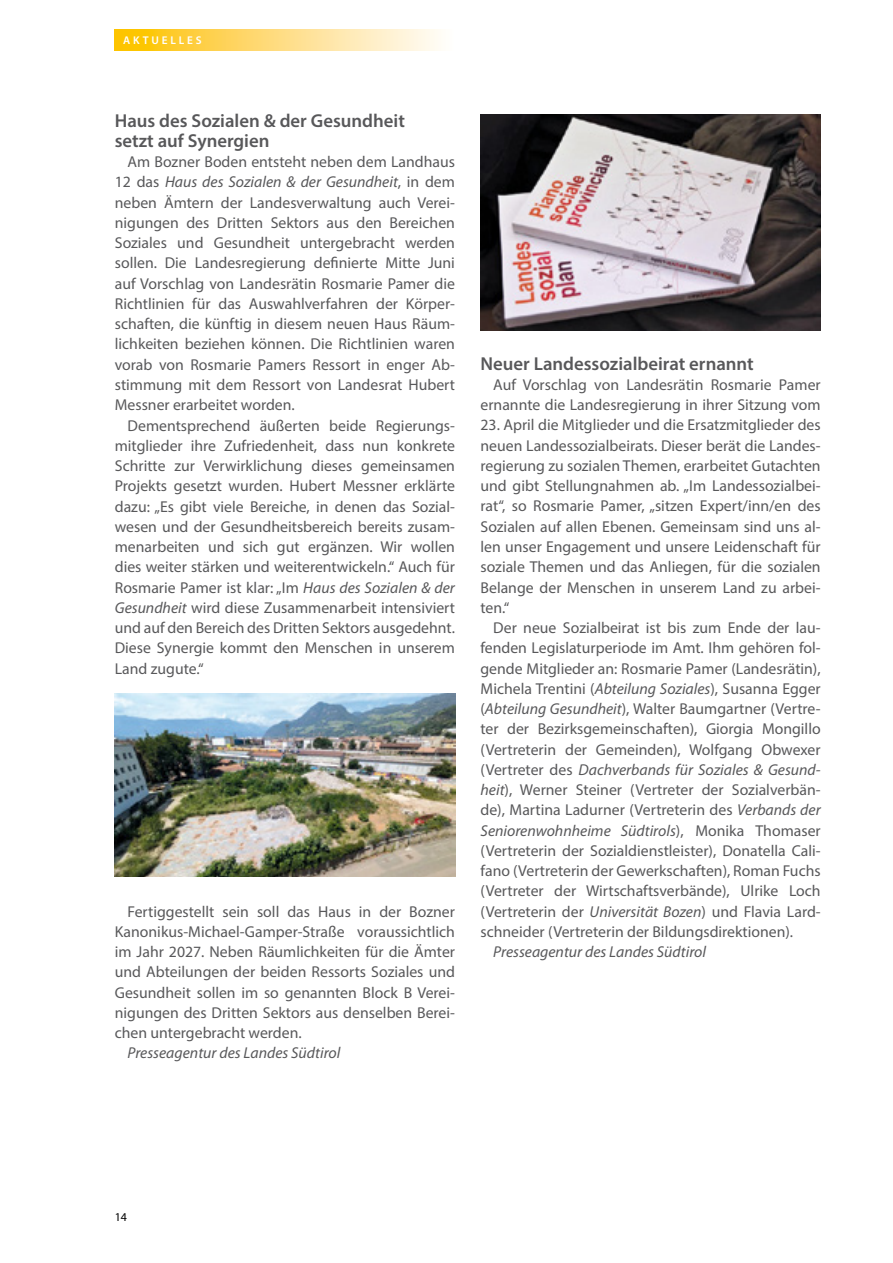
<style>
.page{position:relative;width:893px;height:1263px;background:#fff}
.page>*{position:absolute;margin:0;border:0;box-sizing:border-box;transform-origin:0 0}
.t1{font:600 18.75px/20.2px "Myriad Pro";color:#58585a}
.t2{font:15.75px/20.2px "Myriad Pro";color:#58585a;text-align:justify}
.t3{font:italic 15.75px "Myriad Pro";color:#58585a}
.t4{font:12px "Myriad Pro";color:#000}
.t5{font:600 11.25px "Myriad Pro";letter-spacing:.25em;color:#fff}
.s1{font-style:italic}
</style>
<div class="page">
<svg style="left:115px;top:30px;width:324px;height:20px;background:#fedd7b"></svg>
<img style="left:115px;top:694px;width:340px;height:182px">
<img style="left:480px;top:115px;width:341px;height:215px">
<p class="t5" style="left:123px;top:33px;width:80px">AKTUELLES</p>
<p class="t1" style="left:115px;top:110px;width:292px">Haus des Sozialen &amp; der Gesundheit setzt auf Synergien</p>
<p class="t2" style="left:115px;top:151px;width:342px;text-indent:13px">Am Bozner Boden entsteht neben dem Landhaus 12 das <span class="s1">Haus des Sozialen &amp; der Gesundheit</span>, in dem neben Ämtern der Landesverwaltung auch Verei&shy;nigungen des Dritten Sektors aus den Bereichen Soziales und Gesundheit untergebracht werden sollen. Die Landesregierung definierte Mitte Juni auf Vorschlag von Landesrätin Rosmarie Pamer die Richtlinien für das Auswahlverfahren der Körper&shy;schaften, die künftig in diesem neuen Haus Räum&shy;lichkeiten beziehen können. Die Richtlinien waren vorab von Rosmarie Pamers Ressort in enger Ab&shy;stimmung mit dem Ressort von Landesrat Hubert Messner erarbeitet worden.</p>
<p class="t2" style="left:115px;top:415px;width:342px;text-indent:13px">Dementsprechend äußerten beide Regierungs&shy;mitglieder ihre Zufriedenheit, dass nun konkrete Schritte zur Verwirklichung dieses gemeinsamen Projekts gesetzt wurden. Hubert Messner erklärte dazu: „Es gibt viele Bereiche, in denen das Sozial&shy;wesen und der Gesundheitsbereich bereits zusam&shy;menarbeiten und sich gut ergänzen. Wir wollen dies weiter stärken und weiterentwickeln.“ Auch für Rosmarie Pamer ist klar: „Im <span class="s1">Haus des Sozialen &amp; der Gesundheit</span> wird diese Zusammenarbeit intensiviert und auf den Bereich des Dritten Sektors ausgedehnt.<br>Diese Synergie kommt den Menschen in unserem Land zugute.“</p>
<p class="t2" style="left:115px;top:901px;width:342px;text-indent:13px">Fertiggestellt sein soll das Haus in der Bozner Kanonikus-Michael-Gamper-Straße voraussichtlich im Jahr 2027. Neben Räumlichkeiten für die Ämter und Abteilungen der beiden Ressorts Soziales und Gesundheit sollen im so genannten Block B Verei&shy;nigungen des Dritten Sektors aus denselben Berei&shy;chen untergebracht werden.</p>
<p class="t3" style="left:128px;top:1043px;width:214px">Presseagentur des Landes Südtirol</p>
<p class="t1" style="left:480px;top:353px;width:275px">Neuer Landessozialbeirat ernannt</p>
<p class="t2" style="left:480px;top:374px;width:342px;text-align:right">Auf Vorschlag von Landesrätin Rosmarie Pamer ernannte die Landesregierung in ihrer Sitzung vom</p>
<p class="t2" style="left:480px;top:415px;width:342px">23. April die Mitglieder und die Ersatzmitglieder des neuen Landessozialbeirats. Dieser berät die Landes&shy;regierung zu sozialen Themen, erarbeitet Gutachten und gibt Stellungnahmen ab. „Im Landessozialbei&shy;rat“, so Rosmarie Pamer, „sitzen Expert/inn/en des Sozialen auf allen Ebenen. Gemeinsam sind uns al&shy;len unser Engagement und unsere Leidenschaft für soziale Themen und das Anliegen, für die sozialen Belange der Menschen in unserem Land zu arbei&shy;ten.“</p>
<p class="t2" style="left:480px;top:617px;width:342px;text-indent:13px">Der neue Sozialbeirat ist bis zum Ende der lau&shy;fenden Legislaturperiode im Amt. Ihm gehören fol&shy;gende Mitglieder an: Rosmarie Pamer (Landesrätin), Michela Trentini (<span class="s1">Abteilung Soziales</span>), Susanna Egger (<span class="s1">Abteilung Gesundheit</span>), Walter Baumgartner (Vertre&shy;ter der Bezirksgemeinschaften), Giorgia Mongillo (Vertreterin der Gemeinden), Wolfgang Obwexer (Vertreter des <span class="s1">Dachverbands für Soziales &amp; Gesund&shy;heit</span>), Werner Steiner (Vertreter der Sozialverbän&shy;de), Martina Ladurner (Vertreterin des <span class="s1">Verbands der Seniorenwohnheime Südtirols</span>), Monika Thomaser (Vertreterin der Sozialdienstleister), Donatella Cali&shy;fano (Vertreterin der Gewerkschaften), Roman Fuchs (Vertreter der Wirtschaftsverbände), Ulrike Loch (Vertreterin der <span class="s1">Universität Bozen</span>) und Flavia Lard&shy;schneider (Vertreterin der Bildungsdirektionen).</p>
<p class="t3" style="left:493px;top:942px;width:214px">Presseagentur des Landes Südtirol</p>
<p class="t4" style="left:115px;top:1209px;width:14px">14</p>
</div>
